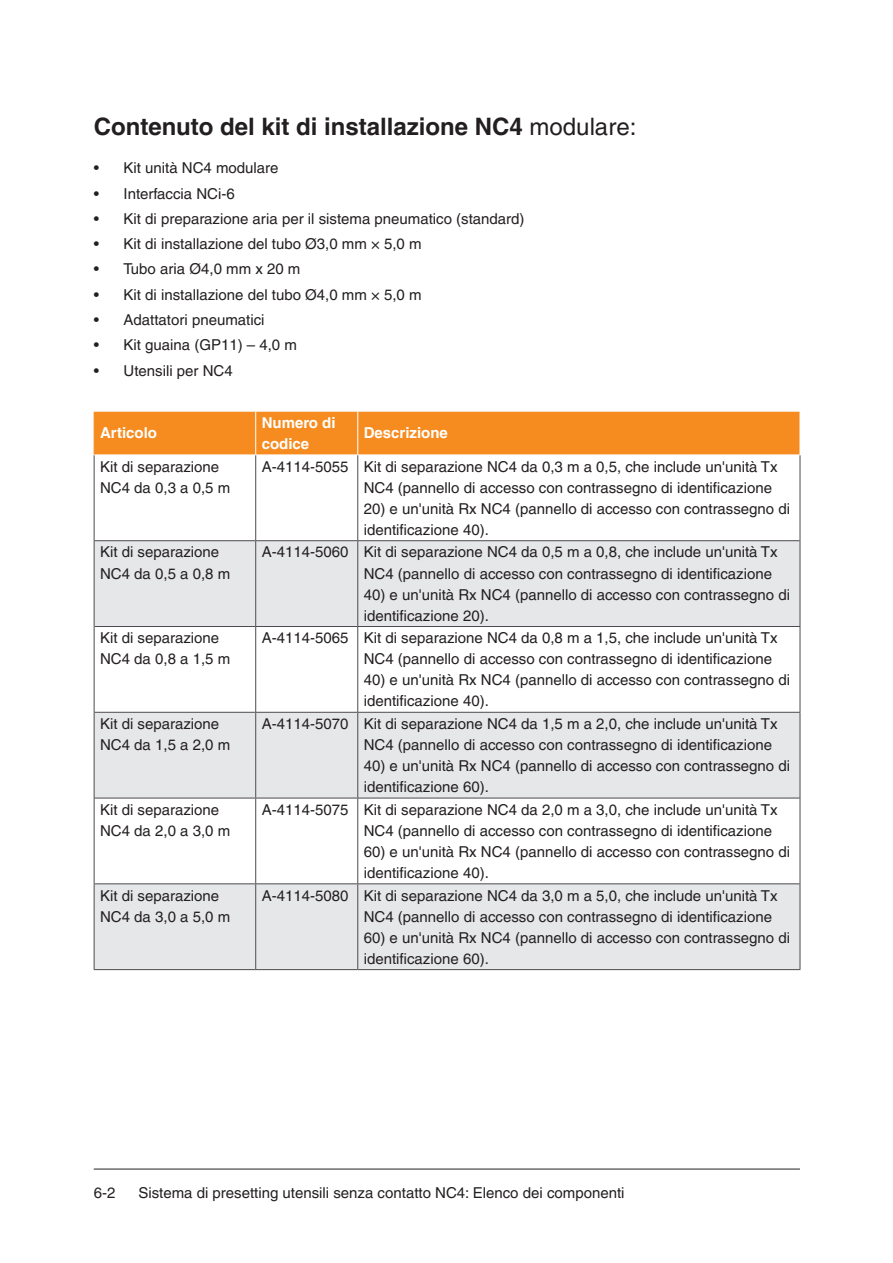
<style>
.page{position:relative;width:893px;height:1263px;background:#fff}
.page>*{position:absolute;margin:0;border:0;box-sizing:border-box;transform-origin:0 0}
.Heading_1__16pt_bold{font:700 24px "Helvetica LT Pro";color:#231f20}
.Table_body_left_aligned{font:15px/21px "Helvetica LT Pro";color:#231f20}
.Inside_Table_header_left_aligned{font:700 15px/21px "Helvetica LT Pro";color:#fff}
.s1{font-weight:400}
</style>
<div class="page">
<hr style="left:94px;top:1169px;width:706px;height:1px;background:#231f20">
<div style="left:95px;top:412px;width:705px;height:43px;background:#f68c1f"></div>
<svg style="left:95px;top:541px;width:705px;height:428px;fill:#e6e7e9"></svg>
<hr style="left:357px;top:411px;width:1px;height:44px;background:#fff">
<hr style="left:94px;top:411px;width:1px;height:44px;background:#f68c1f">
<hr style="left:255px;top:411px;width:1px;height:44px;background:#fff">
<hr style="left:94px;top:411px;width:162px;height:1px;background:#fff">
<hr style="left:94px;top:455px;width:1px;height:86px;background:#4d4b4d">
<hr style="left:255px;top:455px;width:1px;height:85px;background:#4d4b4d">
<hr style="left:357px;top:455px;width:1px;height:85px;background:#4d4b4d">
<hr style="left:800px;top:455px;width:1px;height:86px;background:#4d4b4d">
<hr style="left:94px;top:541px;width:1px;height:85px;background:#4d4b4d">
<hr style="left:255px;top:541px;width:1px;height:85px;background:#4d4b4d">
<hr style="left:357px;top:541px;width:1px;height:85px;background:#4d4b4d">
<hr style="left:800px;top:541px;width:1px;height:85px;background:#4d4b4d">
<hr style="left:94px;top:626px;width:1px;height:86px;background:#4d4b4d">
<hr style="left:255px;top:627px;width:1px;height:85px;background:#4d4b4d">
<hr style="left:357px;top:626px;width:443px;height:1px;background:#4d4b4d">
<hr style="left:357px;top:627px;width:1px;height:85px;background:#4d4b4d">
<hr style="left:800px;top:627px;width:1px;height:85px;background:#4d4b4d">
<hr style="left:94px;top:712px;width:1px;height:86px;background:#4d4b4d">
<hr style="left:255px;top:713px;width:1px;height:85px;background:#4d4b4d">
<hr style="left:357px;top:712px;width:443px;height:1px;background:#4d4b4d">
<hr style="left:357px;top:713px;width:1px;height:85px;background:#4d4b4d">
<hr style="left:800px;top:713px;width:1px;height:85px;background:#4d4b4d">
<hr style="left:94px;top:798px;width:1px;height:86px;background:#4d4b4d">
<hr style="left:255px;top:798px;width:1px;height:85px;background:#4d4b4d">
<hr style="left:357px;top:798px;width:1px;height:85px;background:#4d4b4d">
<hr style="left:800px;top:798px;width:1px;height:86px;background:#4d4b4d">
<hr style="left:94px;top:884px;width:1px;height:85px;background:#4d4b4d">
<hr style="left:255px;top:884px;width:1px;height:85px;background:#4d4b4d">
<hr style="left:357px;top:884px;width:1px;height:85px;background:#4d4b4d">
<hr style="left:800px;top:884px;width:1px;height:85px;background:#4d4b4d">
<hr style="left:357px;top:969px;width:443px;height:1px;background:#4d4b4d">
<hr style="left:94px;top:540px;width:162px;height:1px;background:#4d4b4d">
<hr style="left:256px;top:540px;width:102px;height:1px;background:#4d4b4d">
<hr style="left:358px;top:540px;width:442px;height:1px;background:#4d4b4d">
<hr style="left:94px;top:626px;width:162px;height:1px;background:#4d4b4d">
<hr style="left:256px;top:626px;width:101px;height:1px;background:#4d4b4d">
<hr style="left:94px;top:712px;width:162px;height:1px;background:#4d4b4d">
<hr style="left:256px;top:712px;width:101px;height:1px;background:#4d4b4d">
<hr style="left:94px;top:798px;width:162px;height:1px;background:#4d4b4d">
<hr style="left:256px;top:798px;width:102px;height:1px;background:#4d4b4d">
<hr style="left:358px;top:798px;width:442px;height:1px;background:#4d4b4d">
<hr style="left:94px;top:883px;width:162px;height:1px;background:#4d4b4d">
<hr style="left:256px;top:883px;width:102px;height:1px;background:#4d4b4d">
<hr style="left:358px;top:883px;width:442px;height:1px;background:#4d4b4d">
<hr style="left:94px;top:969px;width:162px;height:1px;background:#4d4b4d">
<hr style="left:256px;top:969px;width:101px;height:1px;background:#4d4b4d">
<p class="Heading_1__16pt_bold" style="left:94px;top:112px;width:544px">Contenuto del kit di installazione NC4 <span class="s1">modulare:</span></p>
<p class="Table_body_left_aligned" style="left:94px;top:158px;width:186px">• Kit unità NC4 modulare</p>
<p class="Table_body_left_aligned" style="left:94px;top:183px;width:143px">• Interfaccia NCi-6</p>
<p class="Table_body_left_aligned" style="left:94px;top:208px;width:432px">• Kit di preparazione aria per il sistema pneumatico (standard)</p>
<p class="Table_body_left_aligned" style="left:94px;top:233px;width:329px">• Kit di installazione del tubo Ø3,0 mm × 5,0 m</p>
<p class="Table_body_left_aligned" style="left:94px;top:259px;width:208px">• Tubo aria Ø4,0 mm x 20 m</p>
<p class="Table_body_left_aligned" style="left:94px;top:284px;width:329px">• Kit di installazione del tubo Ø4,0 mm × 5,0 m</p>
<p class="Table_body_left_aligned" style="left:94px;top:309px;width:172px">• Adattatori pneumatici</p>
<p class="Table_body_left_aligned" style="left:94px;top:334px;width:205px">• Kit guaina (GP11) – 4,0 m</p>
<p class="Table_body_left_aligned" style="left:94px;top:360px;width:140px">• Utensili per NC4</p>
<p class="Inside_Table_header_left_aligned" style="left:100px;top:423px;width:58px">Articolo</p>
<p class="Inside_Table_header_left_aligned" style="left:262px;top:412px;width:75px">Numero di codice</p>
<p class="Inside_Table_header_left_aligned" style="left:364px;top:423px;width:86px">Descrizione</p>
<p class="Table_body_left_aligned" style="left:100px;top:456px;width:132px">Kit di separazione<br>NC4 da 0,3 a 0,5 m</p>
<p class="Table_body_left_aligned" style="left:262px;top:456px;width:88px">A-4114-5055</p>
<p class="Table_body_left_aligned" style="left:364px;top:456px;width:415px">Kit di separazione NC4 da 0,3 m a 0,5, che include un'unità Tx<br>NC4 (pannello di accesso con contrassegno di identificazione</p>
<p class="Table_body_left_aligned" style="left:364px;top:498px;width:428px">20) e un'unità Rx NC4 (pannello di accesso con contrassegno di identificazione 40).</p>
<p class="Table_body_left_aligned" style="left:100px;top:542px;width:132px">Kit di separazione<br>NC4 da 0,5 a 0,8 m</p>
<p class="Table_body_left_aligned" style="left:262px;top:542px;width:88px">A-4114-5060</p>
<p class="Table_body_left_aligned" style="left:364px;top:542px;width:415px">Kit di separazione NC4 da 0,5 m a 0,8, che include un'unità Tx<br>NC4 (pannello di accesso con contrassegno di identificazione</p>
<p class="Table_body_left_aligned" style="left:364px;top:584px;width:428px">40) e un'unità Rx NC4 (pannello di accesso con contrassegno di identificazione 20).</p>
<p class="Table_body_left_aligned" style="left:100px;top:627px;width:132px">Kit di separazione<br>NC4 da 0,8 a 1,5 m</p>
<p class="Table_body_left_aligned" style="left:262px;top:627px;width:88px">A-4114-5065</p>
<p class="Table_body_left_aligned" style="left:364px;top:627px;width:415px">Kit di separazione NC4 da 0,8 m a 1,5, che include un'unità Tx<br>NC4 (pannello di accesso con contrassegno di identificazione</p>
<p class="Table_body_left_aligned" style="left:364px;top:669px;width:428px">40) e un'unità Rx NC4 (pannello di accesso con contrassegno di identificazione 40).</p>
<p class="Table_body_left_aligned" style="left:100px;top:713px;width:132px">Kit di separazione<br>NC4 da 1,5 a 2,0 m</p>
<p class="Table_body_left_aligned" style="left:262px;top:713px;width:88px">A-4114-5070</p>
<p class="Table_body_left_aligned" style="left:364px;top:713px;width:415px">Kit di separazione NC4 da 1,5 m a 2,0, che include un'unità Tx<br>NC4 (pannello di accesso con contrassegno di identificazione</p>
<p class="Table_body_left_aligned" style="left:364px;top:755px;width:428px">40) e un'unità Rx NC4 (pannello di accesso con contrassegno di identificazione 60).</p>
<p class="Table_body_left_aligned" style="left:100px;top:799px;width:132px">Kit di separazione<br>NC4 da 2,0 a 3,0 m</p>
<p class="Table_body_left_aligned" style="left:262px;top:799px;width:88px">A-4114-5075</p>
<p class="Table_body_left_aligned" style="left:364px;top:799px;width:415px">Kit di separazione NC4 da 2,0 m a 3,0, che include un'unità Tx<br>NC4 (pannello di accesso con contrassegno di identificazione</p>
<p class="Table_body_left_aligned" style="left:364px;top:841px;width:428px">60) e un'unità Rx NC4 (pannello di accesso con contrassegno di identificazione 40).</p>
<p class="Table_body_left_aligned" style="left:100px;top:885px;width:132px">Kit di separazione<br>NC4 da 3,0 a 5,0 m</p>
<p class="Table_body_left_aligned" style="left:262px;top:885px;width:88px">A-4114-5080</p>
<p class="Table_body_left_aligned" style="left:364px;top:885px;width:415px">Kit di separazione NC4 da 3,0 m a 5,0, che include un'unità Tx<br>NC4 (pannello di accesso con contrassegno di identificazione</p>
<p class="Table_body_left_aligned" style="left:364px;top:927px;width:428px">60) e un'unità Rx NC4 (pannello di accesso con contrassegno di identificazione 60).</p>
<p class="Table_body_left_aligned" style="left:94px;top:1182px;width:23px">6-2</p>
<p class="Table_body_left_aligned" style="left:138px;top:1182px;width:488px">Sistema di presetting utensili senza contatto NC4: Elenco dei componenti</p>
</div>
